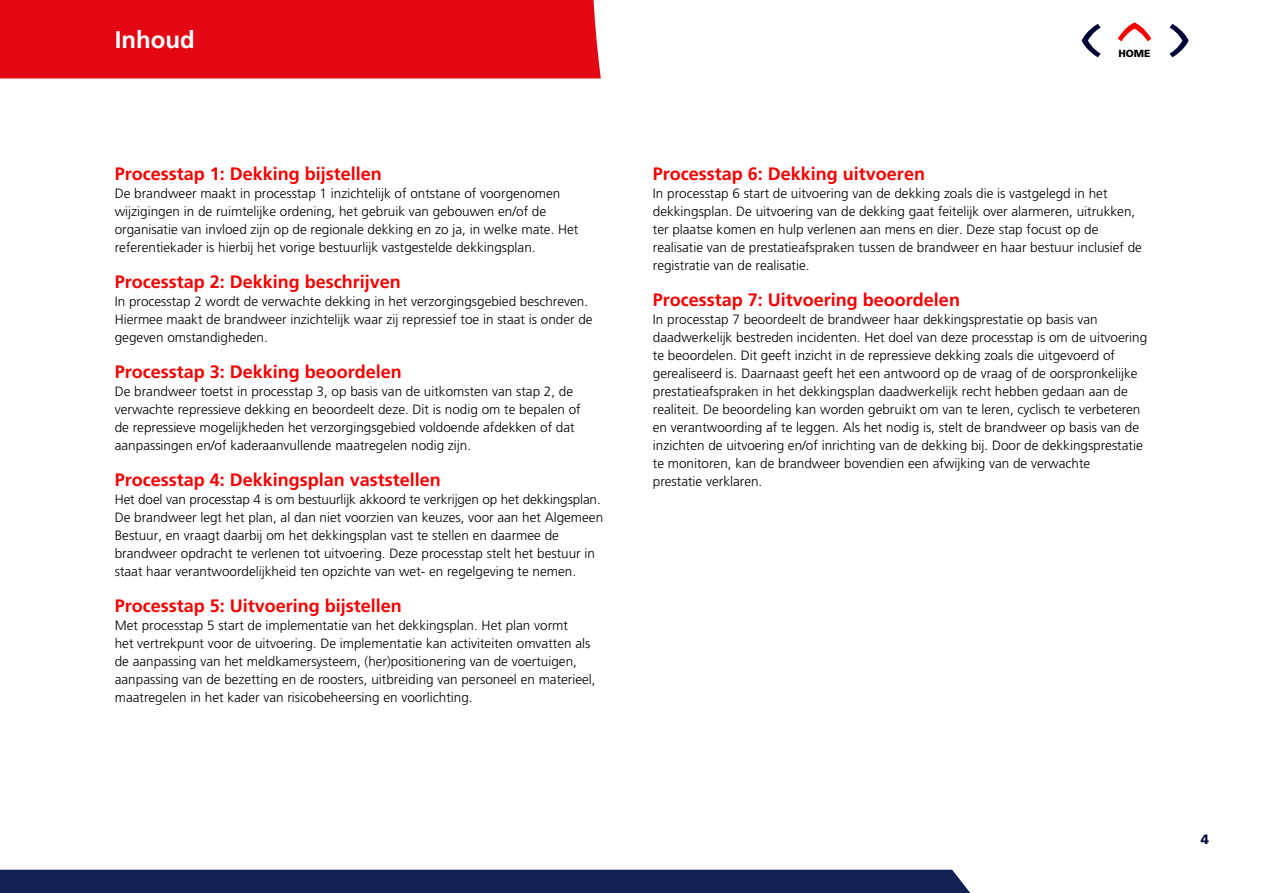
<style>
.page{position:relative;width:1263px;height:893px;background:#fff}
.page>*{position:absolute;margin:0;border:0;box-sizing:border-box;transform-origin:0 0}
.t1{font:700 24px "Fruti Bol";color:#fff}
.t2{font:700 18px "Fruti Bol";color:#f60000}
.t3{font:300 13.5px/18px "Fruti Lig";color:#000}
.t4{font:900 13.5px "Fruti Bla";color:#003}
.t5{font:900 10.35px "Fruti Bla";color:#000}
</style>
<div class="page">
<div style="left:0;top:870px;width:971px;height:23px;background:#122053"></div>
<div style="left:0;top:0;width:601px;height:78px;background:#e30613"></div>
<svg style="left:1082px;top:24px;width:18px;height:33px"></svg>
<svg style="left:1170px;top:24px;width:18px;height:33px"></svg>
<svg style="left:1118px;top:22px;width:33px;height:19px"></svg>
<h1 class="t1" style="left:115px;top:25px;width:81px">Inhoud</h1>
<h2 class="t2" style="left:115px;top:163px;width:269px">Processtap 1: Dekking bijstellen</h2>
<p class="t3" style="left:115px;top:184px;width:465px">De brandweer maakt in processtap 1 inzichtelijk of ontstane of voorgenomen wijzigingen in de ruimtelijke ordening, het gebruik van gebouwen en/of de organisatie van invloed zijn op de regionale dekking en zo ja, in welke mate. Het referentiekader is hierbij het vorige bestuurlijk vastgestelde dekkingsplan.</p>
<h2 class="t2" style="left:115px;top:271px;width:288px">Processtap 2: Dekking beschrijven</h2>
<p class="t3" style="left:115px;top:292px;width:479px">In processtap 2 wordt de verwachte dekking in het verzorgingsgebied beschreven.<br>Hiermee maakt de brandweer inzichtelijk waar zij repressief toe in staat is onder de gegeven omstandigheden.</p>
<h2 class="t2" style="left:115px;top:361px;width:289px">Processtap 3: Dekking beoordelen</h2>
<p class="t3" style="left:115px;top:382px;width:467px">De brandweer toetst in processtap 3, op basis van de uitkomsten van stap 2, de verwachte repressieve dekking en beoordeelt deze. Dit is nodig om te bepalen of de repressieve mogelijkheden het verzorgingsgebied voldoende afdekken of dat aanpassingen en/of kaderaanvullende maatregelen nodig zijn.</p>
<h2 class="t2" style="left:115px;top:469px;width:328px">Processtap 4: Dekkingsplan vaststellen</h2>
<p class="t3" style="left:115px;top:490px;width:490px">Het doel van processtap 4 is om bestuurlijk akkoord te verkrijgen op het dekkingsplan.<br>De brandweer legt het plan, al dan niet voorzien van keuzes, voor aan het Algemeen Bestuur, en vraagt daarbij om het dekkingsplan vast te stellen en daarmee de brandweer opdracht te verlenen tot uitvoering. Deze processtap stelt het bestuur in staat haar verantwoordelijkheid ten opzichte van wet- en regelgeving te nemen.</p>
<h2 class="t2" style="left:115px;top:595px;width:289px">Processtap 5: Uitvoering bijstellen</h2>
<p class="t3" style="left:115px;top:616px;width:482px">Met processtap 5 start de implementatie van het dekkingsplan. Het plan vormt<br>het vertrekpunt voor de uitvoering. De implementatie kan activiteiten omvatten als de aanpassing van het meldkamersysteem, (her)positionering van de voertuigen, aanpassing van de bezetting en de roosters, uitbreiding van personeel en materieel, maatregelen in het kader van risicobeheersing en voorlichting.</p>
<p class="t5" style="left:1118px;top:47px;width:34px">HOME</p>
<p class="t5" style="left:1118px;top:47px;width:34px">HOME</p>
<h2 class="t2" style="left:653px;top:163px;width:274px">Processtap 6: Dekking uitvoeren</h2>
<p class="t3" style="left:653px;top:184px;width:491px">In processtap 6 start de uitvoering van de dekking zoals die is vastgelegd in het dekkingsplan. De uitvoering van de dekking gaat feitelijk over alarmeren, uitrukken, ter plaatse komen en hulp verlenen aan mens en dier. Deze stap focust op de realisatie van de prestatieafspraken tussen de brandweer en haar bestuur inclusief de registratie van de realisatie.</p>
<h2 class="t2" style="left:653px;top:289px;width:309px">Processtap 7: Uitvoering beoordelen</h2>
<p class="t3" style="left:653px;top:310px;width:496px">In processtap 7 beoordeelt de brandweer haar dekkingsprestatie op basis van daadwerkelijk bestreden incidenten. Het doel van deze processtap is om de uitvoering te beoordelen. Dit geeft inzicht in de repressieve dekking zoals die uitgevoerd of gerealiseerd is. Daarnaast geeft het een antwoord op de vraag of de oorspronkelijke prestatieafspraken in het dekkingsplan daadwerkelijk recht hebben gedaan aan de realiteit. De beoordeling kan worden gebruikt om van te leren, cyclisch te verbeteren en verantwoording af te leggen. Als het nodig is, stelt de brandweer op basis van de inzichten de uitvoering en/of inrichting van de dekking bij. Door de dekkingsprestatie te monitoren, kan de brandweer bovendien een afwijking van de verwachte<br>prestatie verklaren.</p>
<p class="t4" style="left:1201px;top:831px;width:10px">4</p>
</div>
